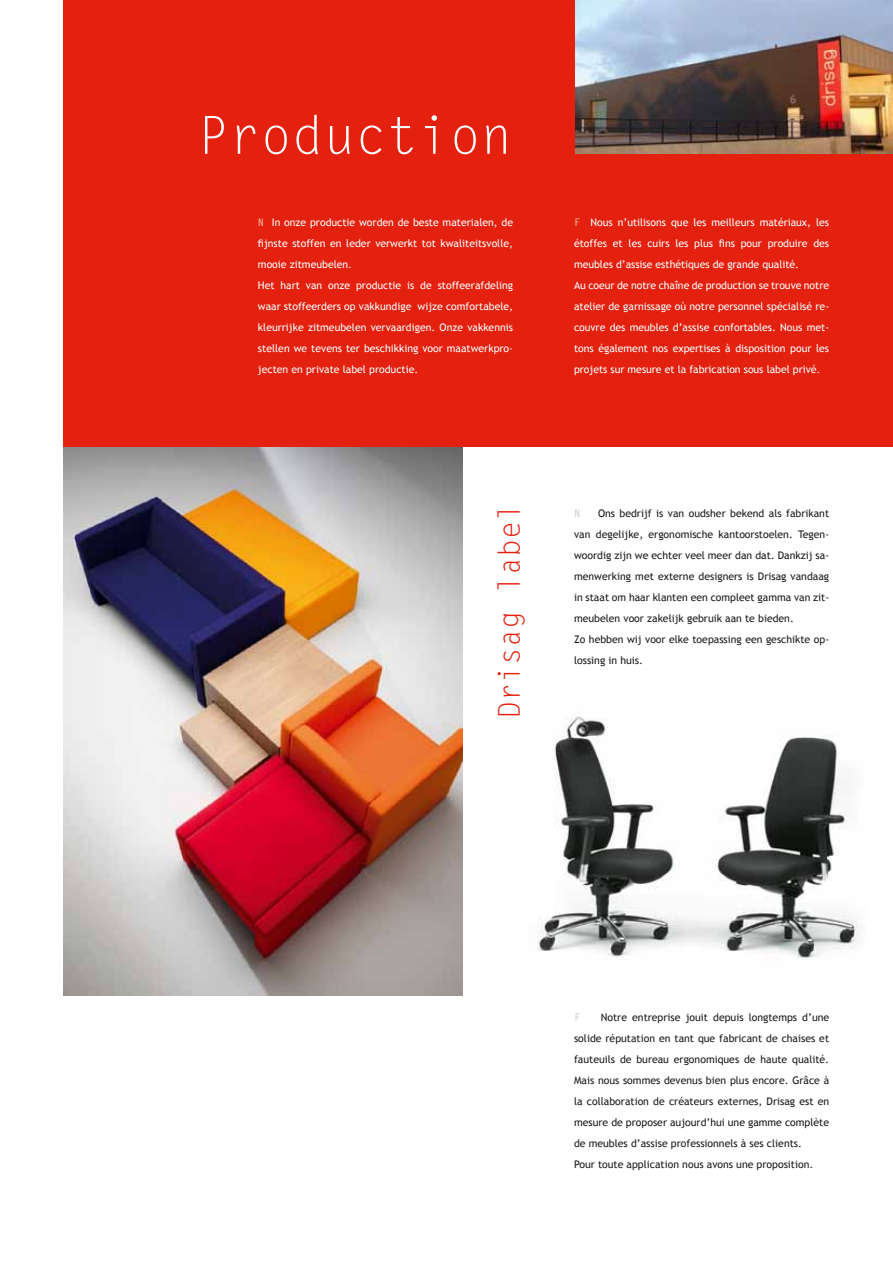
<style>
.page{position:relative;width:893px;height:1263px;background:#fff}
.page>*{position:absolute;margin:0;border:0;box-sizing:border-box;transform-origin:0 0}
.t1{font:52.5px "Letter Gothic Std";color:#fff}
.t2{font:30px "Letter Gothic Std";color:#e4200e}
.t3{font:10.5px/21px "Trebuchet MS";letter-spacing:-.005em;color:#fff}
.t4{font:10.5px/21px "Trebuchet MS";color:#1a1a18}
.t5{font:700 10.5px "Letter Gothic Std";color:#c5c6c6}
.s1{font-family:"Letter Gothic Std";font-weight:700;color:#f9c7b0}
</style>
<div class="page">
<img style="left:537px;top:716px;width:321px;height:243px">
<img style="left:64px;top:446px;width:399px;height:549px">
<div style="left:64px;top:0;width:829px;height:446px;background:#e4200e"></div>
<img style="left:575px;top:0;width:318px;height:153px">
<h1 class="t1" style="left:197px;top:105px;width:316px">Production</h1>
<p class="t3" style="left:258px;top:212px;width:257px"><span class="s1">N</span> In onze productie worden de beste materialen, de fijnste stoffen en leder verwerkt tot kwaliteitsvolle, mooie zitmeubelen.<br>Het hart van onze productie is de stoffeerafdeling waar stoffeerders op vakkundige wijze comfortabele, kleurrijke zitmeubelen vervaardigen. Onze vakkennis stellen we tevens ter beschikking voor maatwerkpro&shy;jecten en private label productie.</p>
<p class="t3" style="left:574px;top:212px;width:257px"><span class="s1">F</span> Nous n’utilisons que les meilleurs matériaux, les étoffes et les cuirs les plus fins pour produire des meubles d’assise esthétiques de grande qualité.<br>Au coeur de notre chaîne de production se trouve notre atelier de garnissage où notre personnel spécialisé re&shy;couvre des meubles d’assise confortables. Nous met&shy;tons également nos expertises à disposition pour les projets sur mesure et la fabrication sous label privé.</p>
<h2 class="t2" style="left:492px;top:719px;width:217px;rotate:-90deg">Drisag label</h2>
<p class="t4" style="left:574px;top:503px;width:257px;text-indent:24px">Ons bedrijf is van oudsher bekend als fabrikant van degelijke, ergonomische kantoorstoelen. Tegen&shy;woordig zijn we echter veel meer dan dat. Dankzij sa&shy;menwerking met externe designers is Drisag vandaag in staat om haar klanten een compleet gamma van zit&shy;meubelen voor zakelijk gebruik aan te bieden.<br>Zo hebben wij voor elke toepassing een geschikte op&shy;lossing in huis.</p>
<p class="t5" style="left:574px;top:507px;width:8px">N</p>
<p class="t4" style="left:574px;top:1007px;width:257px;text-indent:27px">Notre entreprise jouit depuis longtemps d’une solide réputation en tant que fabricant de chaises et fauteuils de bureau ergonomiques de haute qualité.<br>Mais nous sommes devenus bien plus encore. Grâce à la collaboration de créateurs externes, Drisag est en mesure de proposer aujourd’hui une gamme complète de meubles d’assise professionnels à ses clients.<br>Pour toute application nous avons une proposition.</p>
<p class="t5" style="left:574px;top:1011px;width:8px">F</p>
</div>
